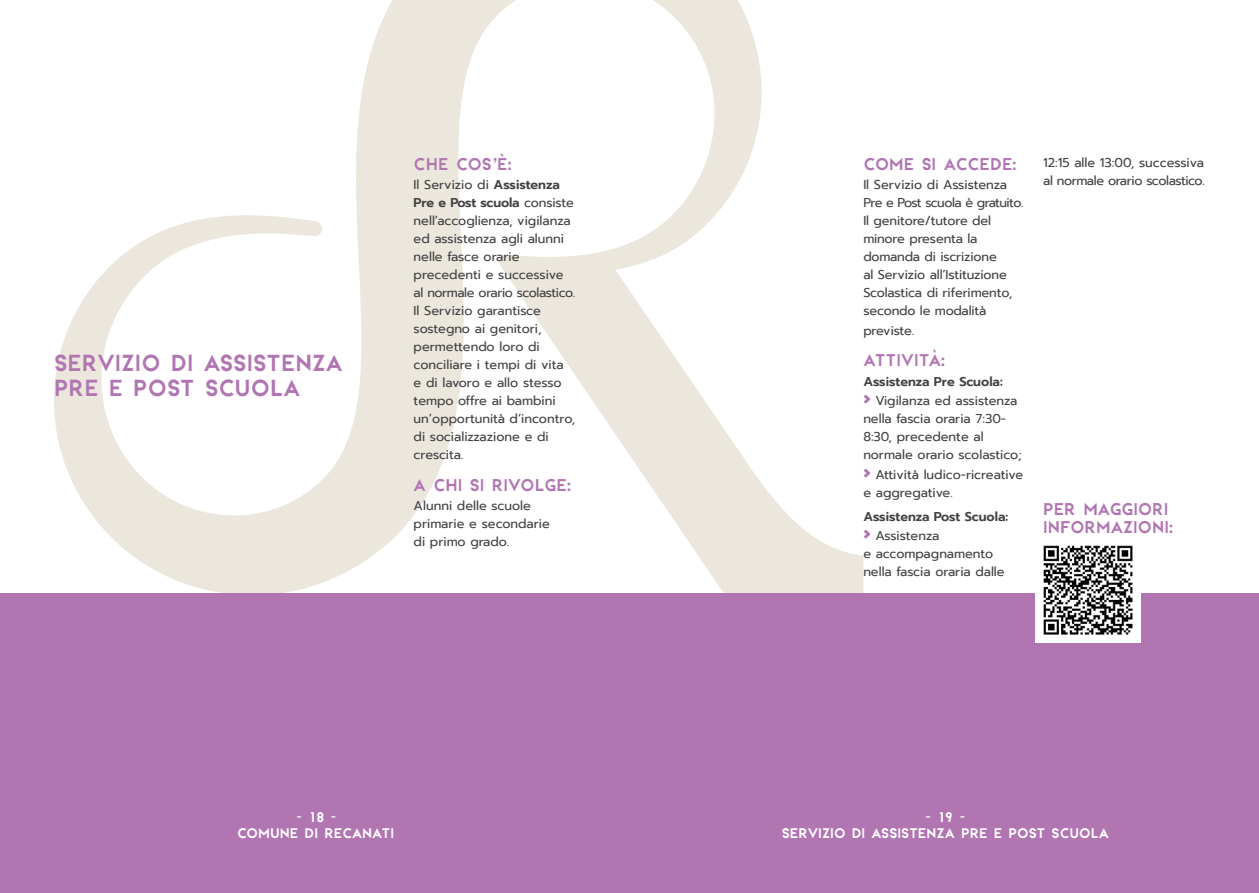
<style>
.page{position:relative;width:1259px;height:893px;background:#fff}
.page>*{position:absolute;margin:0;border:0;box-sizing:border-box;transform-origin:0 0}
.t1{font:22.5px/25.5px "Ziamimi";color:#b176b2}
.t2{font:16.5px/18px "Ziamimi";color:#b176b2}
.t3{font:13.5px/16.2px "Ziamimi";color:#fff;text-align:center}
.t4{font:12.75px/18px "Prompt";color:#414042}
.t5{font:12.75px/18px "Prompt";letter-spacing:-.03em;color:#414042}
.t6{font:600 12.75px/19.5px "Prompt";color:#414042}
.s1{font-weight:600}
.s2{font-weight:800;font-size:18px;color:#b176b2}
.s3{font-weight:400}
</style>
<div class="page">
<svg style="left:54px;top:0;width:809px;height:593px"></svg>
<div style="left:0;top:593px;width:1259px;height:300px;background:#b176b2"></div>
<img style="left:1035px;top:545px;width:106px;height:98px">
<h1 class="t1" style="left:54px;top:350px;width:290px">SERVIZIO DI ASSISTENZA<br>PRE E POST SCUOLA</h1>
<p class="t2" style="left:414px;top:155px;width:100px">CHE COS’È:</p>
<p class="t4" style="left:414px;top:176px;width:163px">Il Servizio di <span class="s1">Assistenza<br>Pre e Post scuola</span> consiste nell’accoglienza, vigilanza ed assistenza agli alunni nelle fasce orarie precedenti e successive al normale orario scolastico.<br>Il Servizio garantisce sostegno ai genitori, permettendo loro di conciliare i tempi di vita<br>e di lavoro e allo stesso tempo offre ai bambini un’opportunità d’incontro, di socializzazione e di crescita.</p>
<p class="t2" style="left:414px;top:476px;width:159px">A CHI SI RIVOLGE:</p>
<p class="t4" style="left:414px;top:497px;width:138px">Alunni delle scuole primarie e secondarie di primo grado.</p>
<p class="t2" style="left:863px;top:155px;width:155px">COME SI ACCEDE:</p>
<p class="t4" style="left:863px;top:176px;width:162px">Il Servizio di Assistenza<br>Pre e Post scuola è gratuito.<br>Il genitore/tutore del minore presenta la domanda di iscrizione<br>al Servizio all’Istituzione<br>Scolastica di riferimento, secondo le modalità</p>
<p class="t4" style="left:863px;top:321px;width:52px">previste.</p>
<p class="t2" style="left:863px;top:351px;width:84px">ATTIVITÀ:</p>
<p class="t4" style="left:863px;top:372px;width:156px;line-height:19.5px"><span class="s1">Assistenza Pre Scuola:<br></span><span class="s2">›</span> Vigilanza ed assistenza</p>
<p class="t4" style="left:863px;top:410px;width:160px">nella fascia oraria 7:30-<br>8:30, precedente al normale orario scolastico;</p>
<p class="t4" style="left:863px;top:465px;width:161px"><span class="s2">›</span> Attività ludico-ricreative e aggregative.</p>
<p class="t6" style="left:863px;top:507px;width:146px">Assistenza Post Scuola: <span class="s2">›</span> <span class="s3">Assistenza</span></p>
<p class="t4" style="left:863px;top:545px;width:143px">e accompagnamento nella fascia oraria dalle</p>
<p class="t5" style="left:1043px;top:153px;width:163px">12:15 alle 13:00, successiva al normale orario scolastico.</p>
<p class="t2" style="left:1043px;top:499px;width:132px">PER MAGGIORI<br>INFORMAZIONI:</p>
<p class="t3" style="left:237px;top:809px;width:159px">- 18 -<br>COMUNE DI RECANATI</p>
<p class="t3" style="left:781px;top:809px;width:329px">- 19 -<br>SERVIZIO DI ASSISTENZA PRE E POST SCUOLA</p>
</div>
